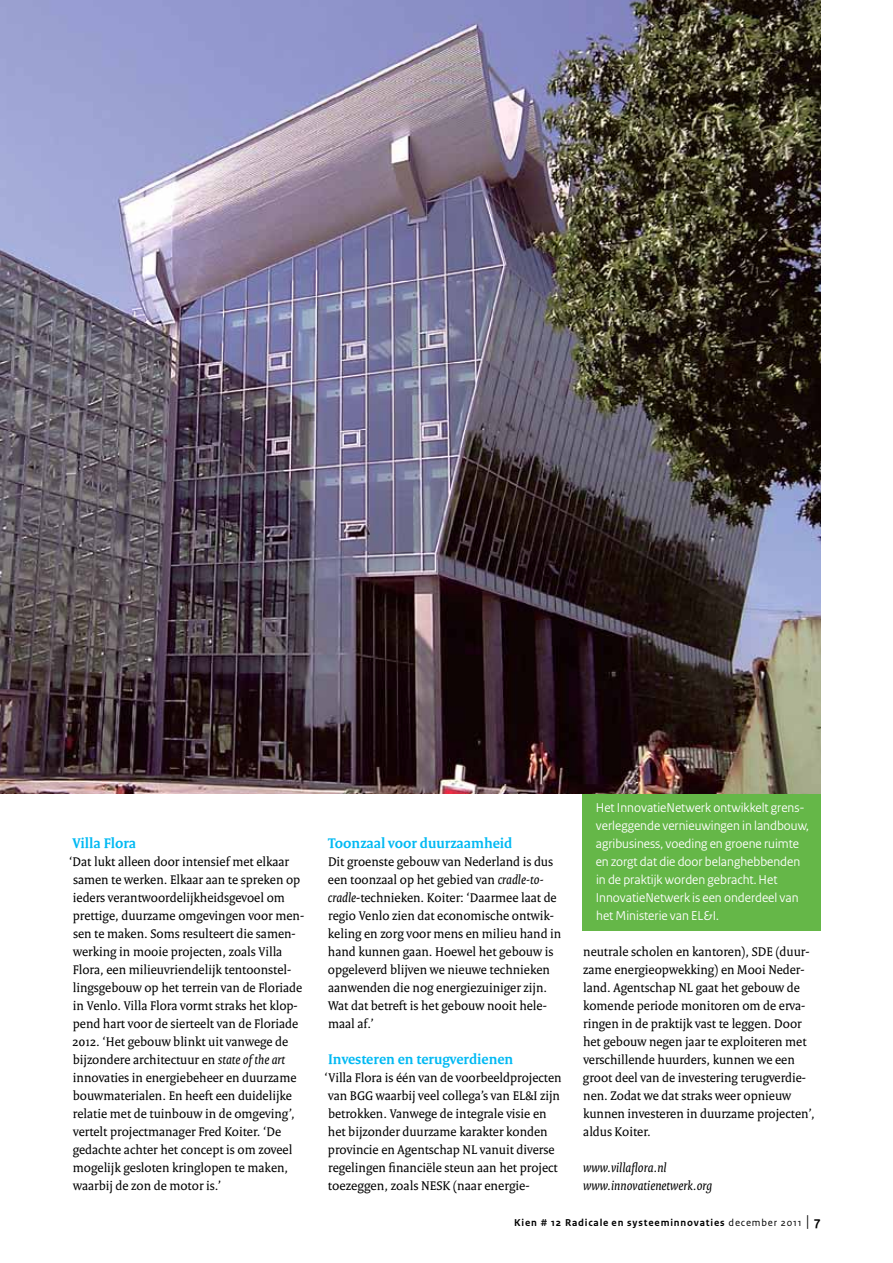
<style>
.page{position:relative;width:893px;height:1263px;background:#fff}
.page>*{position:absolute;margin:0;border:0;box-sizing:border-box;transform-origin:0 0}
.t1{font:700 15px "Rijksoverheid Serif";color:#00b9f3}
.t2{font:13.5px/18px "Rijksoverheid Serif";color:#000}
.t3{font:13.5px/18px "Rijksoverheid Sans";color:#fff}
.t4{font:italic 13.5px/18px "Rijksoverheid Serif";letter-spacing:.01em;color:#000}
.t5{font:700 10.5px "Rijksoverheid Sans Text";letter-spacing:.08em;color:#000}
.s1{font-style:italic}
.s2{font-weight:400}
.s3{font-weight:400;font-size:16.5px}
.s4{font-size:13.5px}
</style>
<div class="page">
<img style="left:0;top:0;width:821px;height:794px">
<div style="left:583px;top:794px;width:238px;height:136px;background:#65b748"></div>
<p class="t1" style="left:73px;top:834px;width:65px">Villa Flora</p>
<p class="t2" style="left:69px;top:852px;width:236px">‘Dat lukt alleen door intensief met elkaar samen te werken. Elkaar aan te spreken op ieders verantwoordelijkheidsgevoel om prettige, duurzame omgevingen voor men&shy;sen te maken. Soms resulteert die samen&shy;werking in mooie projecten, zoals Villa Flora, een milieuvriendelijk tentoonstel&shy;lingsgebouw op het terrein van de Floriade in Venlo. Villa Flora vormt straks het klop&shy;pend hart voor de sierteelt van de Floriade 2012. ‘Het gebouw blinkt uit vanwege de bijzondere architectuur en <span class="s1">state of the art </span>innovaties in energiebeheer en duurzame bouwmaterialen. En heeft een duidelijke relatie met de tuinbouw in de omgeving’, vertelt projectmanager Fred Koiter. ‘De gedachte achter het concept is om zoveel mogelijk gesloten kringlopen te maken, waarbij de zon de motor is.’</p>
<p class="t1" style="left:328px;top:834px;width:186px">Toonzaal voor duurzaamheid</p>
<p class="t2" style="left:328px;top:852px;width:235px">Dit groenste gebouw van Nederland is dus een toonzaal op het gebied van <span class="s1">cradle-to&shy;cradle</span>-technieken. Koiter: ‘Daarmee laat de regio Venlo zien dat economische ontwik&shy;keling en zorg voor mens en milieu hand in hand kunnen gaan. Hoewel het gebouw is opgeleverd blijven we nieuwe technieken aanwenden die nog energiezuiniger zijn.<br>Wat dat betreft is het gebouw nooit hele&shy;maal af.’</p>
<p class="t1" style="left:328px;top:1050px;width:187px">Investeren en terugverdienen</p>
<p class="t2" style="left:324px;top:1068px;width:239px">‘Villa Flora is één van de voorbeeldprojecten van BGG waarbij veel collega’s van EL&amp;I zijn betrokken. Vanwege de integrale visie en het bijzonder duurzame karakter konden provincie en Agentschap NL vanuit diverse regelingen financiële steun aan het project toezeggen, zoals NESK (naar energie-</p>
<p class="t3" style="left:596px;top:799px;width:215px">Het InnovatieNetwerk ontwikkelt grens&shy;verleggende vernieuwingen in landbouw, agribusiness, voeding en groene ruimte en zorgt dat die door belanghebbenden in de praktijk worden gebracht. Het InnovatieNetwerk is een onderdeel van het Ministerie van EL&amp;I.</p>
<p class="t2" style="left:583px;top:942px;width:233px">neutrale scholen en kantoren), SDE (duur&shy;zame energieopwekking) en Mooi Neder&shy;land. Agentschap NL gaat het gebouw de komende periode monitoren om de erva&shy;ringen in de praktijk vast te leggen. Door het gebouw negen jaar te exploiteren met verschillende huurders, kunnen we een groot deel van de investering terugverdie&shy;nen. Zodat we dat straks weer opnieuw kunnen investeren in duurzame projecten’, aldus Koiter.</p>
<p class="t4" style="left:583px;top:1158px;width:131px">www.villaflora.nl www.innovatienetwerk.org</p>
<p class="t5" style="left:514px;top:1216px;width:308px">Kien # 12 Radicale en systeeminnovaties <span class="s2">december 2011</span> <span class="s3">|</span> <span class="s4">7</span></p>
</div>
